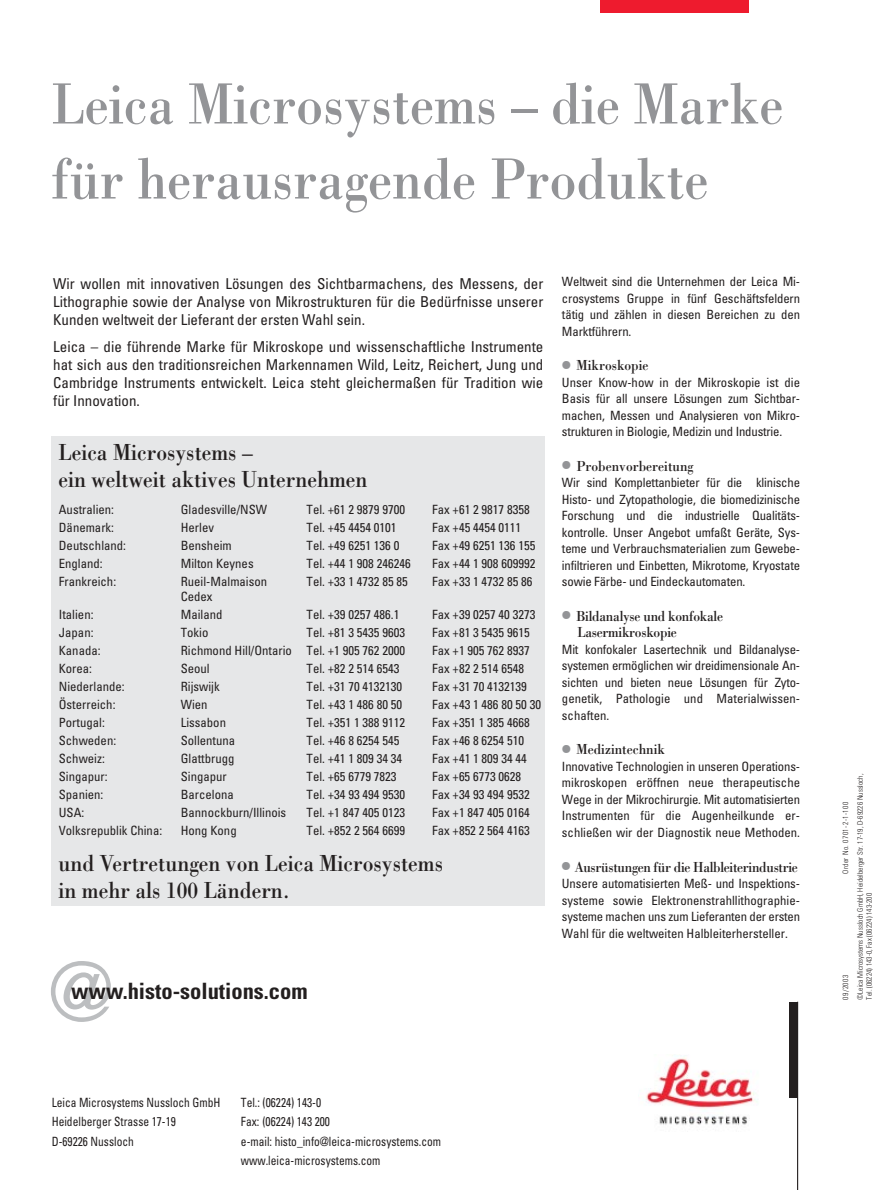
<style>
.page{position:relative;width:893px;height:1190px;background:#fff}
.page>*{position:absolute;margin:0;border:0;box-sizing:border-box;transform-origin:0 0}
.t1{font:condensed 81px "Univers";color:#bcbec0}
.t2{font:60px/75px "Leicana";color:#939497}
.t3{font:24px/27px "Leicana";color:#231f1f}
.t4{font:700 condensed 22.5px "Univers";color:#231f1f}
.t5{font:condensed 15px/18px "Univers";color:#231f1f;text-align:justify}
.t6{font:15px "Leicana";letter-spacing:-.02em;color:#231f1f}
.t7{font:15px "Leicana";color:#231f1f}
.t8{font:condensed 12.75px/16.5px "Univers";color:#231f1f;text-align:justify}
.t9{font:condensed 12.75px/19.5px "Univers";color:#231f1f;scale:.9 1}
.t10{font:300 condensed 7.5px/14.9px "Univers";color:#231f1f}
.t11{font:300 condensed 7.5px "Univers";letter-spacing:.045em;color:#231f1f}
.s1{font-size:24px;color:#939497}
.s2{font-size:24px;color:#fff}
</style>
<div class="page">
<div style="left:789px;top:1001px;width:9px;height:96px;background:#231f1f"></div>
<hr style="left:797px;top:1001px;width:1px;height:188px;background:#231f1f">
<img style="left:646px;top:1057px;width:111px;height:68px">
<div style="left:600px;top:0;width:149px;height:13px;background:#ee1b2e"></div>
<div style="left:52px;top:436px;width:493px;height:470px;background:#e6e7e8"></div>
<h2 class="t2" style="left:52px;top:72px;width:733px">Leica Microsystems – die Marke für herausragende Produkte</h2>
<p class="t5" style="left:53px;top:276px;width:492px">Wir wollen mit innovativen Lösungen des Sichtbarmachens, des Messens, der Lithographie sowie der Analyse von Mikrostrukturen für die Bedürfnisse unserer Kunden weltweit der Lieferant der ersten Wahl sein.</p>
<p class="t5" style="left:53px;top:339px;width:492px">Leica – die führende Marke für Mikroskope und wissenschaftliche Instrumente hat sich aus den traditionsreichen Markennamen Wild, Leitz, Reichert, Jung und Cambridge Instruments entwickelt. Leica steht gleichermaßen für Tradition wie für Innovation.</p>
<h3 class="t3" style="left:59px;top:441px;width:310px">Leica Microsystems –<br>ein weltweit aktives Unternehmen</h3>
<p class="t8" style="left:59px;top:502px;width:57px">Australien:</p>
<p class="t8" style="left:181px;top:502px;width:88px">Gladesville/NSW</p>
<p class="t8" style="left:307px;top:502px;width:100px">Tel. +61 2 9879 9700</p>
<p class="t8" style="left:432px;top:502px;width:99px">Fax +61 2 9817 8358</p>
<p class="t8" style="left:59px;top:520px;width:57px">Dänemark:</p>
<p class="t8" style="left:181px;top:520px;width:35px">Herlev</p>
<p class="t8" style="left:307px;top:520px;width:91px">Tel. +45 4454 0101</p>
<p class="t8" style="left:432px;top:520px;width:91px">Fax +45 4454 0111</p>
<p class="t8" style="left:59px;top:538px;width:69px">Deutschland:</p>
<p class="t8" style="left:181px;top:538px;width:52px">Bensheim</p>
<p class="t8" style="left:307px;top:538px;width:94px">Tel. +49 6251 136 0</p>
<p class="t8" style="left:432px;top:538px;width:105px">Fax +49 6251 136 155</p>
<p class="t8" style="left:59px;top:556px;width:45px">England:</p>
<p class="t8" style="left:181px;top:556px;width:74px">Milton Keynes</p>
<p class="t8" style="left:307px;top:556px;width:106px">Tel. +44 1 908 246246</p>
<p class="t8" style="left:432px;top:556px;width:105px">Fax +44 1 908 609992</p>
<p class="t8" style="left:59px;top:574px;width:59px">Frankreich:</p>
<p class="t8" style="left:181px;top:574px;width:88px">Rueil-Malmaison</p>
<p class="t8" style="left:307px;top:574px;width:103px">Tel. +33 1 4732 85 85</p>
<p class="t8" style="left:432px;top:574px;width:102px">Fax +33 1 4732 85 86</p>
<p class="t8" style="left:181px;top:589px;width:33px">Cedex</p>
<p class="t8" style="left:59px;top:607px;width:36px">Italien:</p>
<p class="t8" style="left:181px;top:607px;width:43px">Mailand</p>
<p class="t8" style="left:307px;top:607px;width:94px">Tel. +39 0257 486.1</p>
<p class="t8" style="left:432px;top:607px;width:105px">Fax +39 0257 40 3273</p>
<p class="t8" style="left:59px;top:625px;width:36px">Japan:</p>
<p class="t8" style="left:181px;top:625px;width:29px">Tokio</p>
<p class="t8" style="left:307px;top:625px;width:100px">Tel. +81 3 5435 9603</p>
<p class="t8" style="left:432px;top:625px;width:99px">Fax +81 3 5435 9615</p>
<p class="t8" style="left:59px;top:643px;width:43px">Kanada:</p>
<p class="t8" style="left:181px;top:643px;width:226px">Richmond Hill/Ontario Tel. +1 905 762 2000</p>
<p class="t8" style="left:432px;top:643px;width:99px">Fax +1 905 762 8937</p>
<p class="t8" style="left:59px;top:661px;width:35px">Korea:</p>
<p class="t8" style="left:181px;top:661px;width:31px">Seoul</p>
<p class="t8" style="left:307px;top:661px;width:94px">Tel. +82 2 514 6543</p>
<p class="t8" style="left:432px;top:661px;width:93px">Fax +82 2 514 6548</p>
<p class="t8" style="left:59px;top:679px;width:67px">Niederlande:</p>
<p class="t8" style="left:181px;top:679px;width:40px">Rijswijk</p>
<p class="t8" style="left:307px;top:679px;width:97px">Tel. +31 70 4132130</p>
<p class="t8" style="left:432px;top:679px;width:96px">Fax +31 70 4132139</p>
<p class="t8" style="left:59px;top:697px;width:58px">Österreich:</p>
<p class="t8" style="left:181px;top:697px;width:28px">Wien</p>
<p class="t8" style="left:307px;top:697px;width:97px">Tel. +43 1 486 80 50</p>
<p class="t8" style="left:432px;top:697px;width:110px">Fax +43 1 486 80 50 30</p>
<p class="t8" style="left:59px;top:715px;width:48px">Portugal:</p>
<p class="t8" style="left:181px;top:715px;width:47px">Lissabon</p>
<p class="t8" style="left:307px;top:715px;width:100px">Tel. +351 1 388 9112</p>
<p class="t8" style="left:432px;top:715px;width:99px">Fax +351 1 385 4668</p>
<p class="t8" style="left:59px;top:733px;width:59px">Schweden:</p>
<p class="t8" style="left:181px;top:733px;width:56px">Sollentuna</p>
<p class="t8" style="left:307px;top:733px;width:94px">Tel. +46 8 6254 545</p>
<p class="t8" style="left:432px;top:733px;width:93px">Fax +46 8 6254 510</p>
<p class="t8" style="left:59px;top:751px;width:48px">Schweiz:</p>
<p class="t8" style="left:181px;top:751px;width:55px">Glattbrugg</p>
<p class="t8" style="left:307px;top:751px;width:97px">Tel. +41 1 809 34 34</p>
<p class="t8" style="left:432px;top:751px;width:96px">Fax +41 1 809 34 44</p>
<p class="t8" style="left:59px;top:769px;width:50px">Singapur:</p>
<p class="t8" style="left:181px;top:769px;width:48px">Singapur</p>
<p class="t8" style="left:307px;top:769px;width:91px">Tel. +65 6779 7823</p>
<p class="t8" style="left:432px;top:769px;width:91px">Fax +65 6773 0628</p>
<p class="t8" style="left:59px;top:787px;width:46px">Spanien:</p>
<p class="t8" style="left:181px;top:787px;width:55px">Barcelona</p>
<p class="t8" style="left:307px;top:787px;width:100px">Tel. +34 93 494 9530</p>
<p class="t8" style="left:432px;top:787px;width:99px">Fax +34 93 494 9532</p>
<p class="t8" style="left:59px;top:805px;width:27px">USA:</p>
<p class="t8" style="left:181px;top:805px;width:107px">Bannockburn/Illinois</p>
<p class="t8" style="left:307px;top:805px;width:100px">Tel. +1 847 405 0123</p>
<p class="t8" style="left:432px;top:805px;width:99px">Fax +1 847 405 0164</p>
<p class="t8" style="left:59px;top:823px;width:105px">Volksrepublik China:</p>
<p class="t8" style="left:181px;top:823px;width:57px">Hong Kong</p>
<p class="t8" style="left:307px;top:823px;width:100px">Tel. +852 2 564 6699</p>
<p class="t8" style="left:432px;top:823px;width:99px">Fax +852 2 564 4163</p>
<h3 class="t3" style="left:59px;top:852px;width:386px">und Vertretungen von Leica Microsystems in mehr als 100 Ländern.</h3>
<h1 class="t1" style="left:49px;top:962px;width:65px">@</h1>
<h3 class="t4" style="left:71px;top:982px;width:238px">www.histo-solutions.com</h3>
<p class="t8" style="left:562px;top:275px;width:240px">Weltweit sind die Unternehmen der Leica Mi&shy;crosystems Gruppe in fünf Geschäftsfeldern tätig und zählen in diesen Bereichen zu den Marktführern.</p>
<p class="t7" style="left:560px;top:360px;width:90px"><span class="s1">•</span> Mikroskopie</p>
<p class="t8" style="left:562px;top:375px;width:240px">Unser Know-how in der Mikroskopie ist die Basis für all unsere Lösungen zum Sichtbar&shy;machen, Messen und Analysieren von Mikro&shy;strukturen in Biologie, Medizin und Industrie.</p>
<p class="t7" style="left:560px;top:460px;width:135px"><span class="s1">•</span> Probenvorbereitung</p>
<p class="t8" style="left:562px;top:476px;width:240px">Wir sind Komplettanbieter für die klinische Histo- und Zytopathologie, die biomedizinische Forschung und die industrielle Qualitäts&shy;kontrolle. Unser Angebot umfaßt Geräte, Sys&shy;teme und Verbrauchsmaterialien zum Gewebe&shy;infiltrieren und Einbetten, Mikrotome, Kryostate sowie Färbe- und Eindeckautomaten.</p>
<p class="t6" style="left:560px;top:610px;width:165px"><span class="s1">•</span> Bildanalyse und konfokale</p>
<p class="t6" style="left:562px;top:627px;width:116px"><span class="s2">•</span>Lasermikroskopie</p>
<p class="t8" style="left:562px;top:642px;width:240px">Mit konfokaler Lasertechnik und Bildanalyse&shy;systemen ermöglichen wir dreidimensionale An&shy;sichten und bieten neue Lösungen für Zyto&shy;genetik, Pathologie und Materialwissen&shy;schaften.</p>
<p class="t7" style="left:560px;top:744px;width:107px"><span class="s1">•</span> Medizintechnik</p>
<p class="t8" style="left:562px;top:759px;width:240px">Innovative Technologien in unseren Operations&shy;mikroskopen eröffnen neue therapeutische Wege in der Mikrochirurgie. Mit automatisierten Instrumenten für die Augenheilkunde er&shy;schließen wir der Diagnostik neue Methoden.</p>
<p class="t6" style="left:559px;top:861px;width:240px"><span class="s1">•</span> Ausrüstungen für die Halbleiterindustrie</p>
<p class="t8" style="left:562px;top:876px;width:240px">Unsere automatisierten Meß- und Inspektions&shy;systeme sowie Elektronenstrahllithographie&shy;systeme machen uns zum Lieferanten der ersten Wahl für die weltweiten Halbleiterhersteller.</p>
<p class="t9" style="left:52px;top:1093px;width:189px">Leica Microsystems Nussloch GmbH<br>Heidelberger Strasse 17-19<br>D-69226 Nussloch</p>
<p class="t9" style="left:241px;top:1093px;width:224px">Tel.: (06224) 143-0<br>Fax: (06224) 143 200<br>e-mail: histo_info@leica-microsystems.com www.leica-microsystems.com</p>
<p class="t10" style="left:839px;top:999px;width:227px;rotate:-90deg">09/2003<br>©Leica Microsystems Nussloch GmbH, Heidelberger Str. 17-19, D-69226 Nussloch,</p>
<p class="t11" style="left:843px;top:874px;width:74px;rotate:-90deg">Order No. 0701-2-1-100</p>
<p class="t10" style="left:863px;top:999px;width:108px;rotate:-90deg">Tel. (06224) 143-0, Fax (06224) 143-200</p>
</div>
